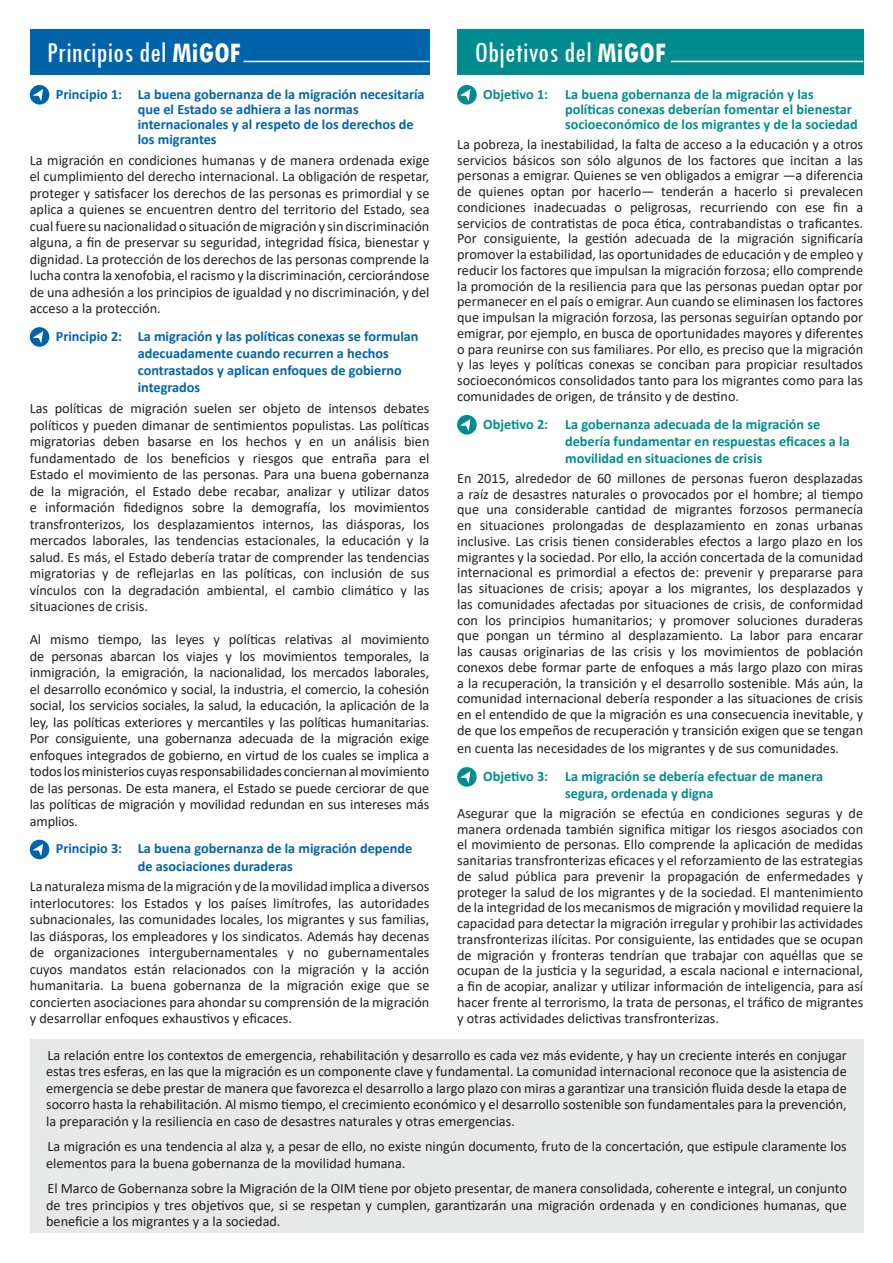
<style>
.page{position:relative;width:893px;height:1263px;background:#fff}
.page>*{position:absolute;margin:0;border:0;box-sizing:border-box;transform-origin:0 0}
.t1{font:condensed 30px "Tw Cen";color:#fff}
.t2{font:14.25px/16.5px "Calibri";color:#231f20;text-align:justify}
.t3{font:700 14.25px/17.1px "Calibri";color:#0064aa}
.t4{font:700 14.25px/17.1px "Calibri";color:#008c8e}
.s1{font-weight:700}
</style>
<div class="page">
<div style="left:457px;top:30px;width:406px;height:45px;background:#008c8e"></div>
<div style="left:30px;top:1040px;width:833px;height:193px;background:#e7e8e8"></div>
<div style="left:30px;top:30px;width:399px;height:45px;background:#0064aa"></div>
<div style="left:30px;top:85px;width:19px;height:20px;background:#0064aa;border-radius:50%"></div>
<svg style="left:33px;top:89px;width:10px;height:12px"></svg>
<div style="left:30px;top:327px;width:19px;height:20px;background:#0064aa;border-radius:50%"></div>
<svg style="left:33px;top:331px;width:10px;height:13px"></svg>
<div style="left:30px;top:840px;width:19px;height:19px;background:#0064aa;border-radius:50%"></div>
<svg style="left:33px;top:844px;width:10px;height:12px"></svg>
<svg style="left:457px;top:85px;width:20px;height:20px"></svg>
<svg style="left:460px;top:89px;width:10px;height:12px"></svg>
<div style="left:457px;top:415px;width:20px;height:19px;background:#008c8e;border-radius:50%"></div>
<svg style="left:460px;top:419px;width:10px;height:12px"></svg>
<svg style="left:457px;top:767px;width:20px;height:20px"></svg>
<svg style="left:460px;top:771px;width:10px;height:12px"></svg>
<hr style="left:244px;top:61px;width:185px;height:1px;background:#fff">
<hr style="left:671px;top:61px;width:192px;height:1px;background:#fff">
<h1 class="t1" style="left:47px;top:35px;width:195px">Principios del <span class="s1">MiGOF</span></h1>
<h1 class="t1" style="left:474px;top:35px;width:193px">Objetivos del <span class="s1">MiGOF</span></h1>
<p class="t3" style="left:138px;top:86px;width:288px;line-height:15px;text-indent:-82px">Principio 1: La buena gobernanza de la migración necesitaría que el Estado se adhiera a las normas internacionales y al respeto de los derechos de los migrantes</p>
<p class="t2" style="left:30px;top:151px;width:401px">La migración en condiciones humanas y de manera ordenada exige el cumplimiento del derecho internacional. La obligación de respetar, proteger y satisfacer los derechos de las personas es primordial y se aplica a quienes se encuentren dentro del territorio del Estado, sea cual fuere su nacionalidad o situación de migración y sin discriminación alguna, a fin de preservar su seguridad, integridad física, bienestar y dignidad. La protección de los derechos de las personas comprende la lucha contra la xenofobia, el racismo y la discriminación, cerciorándose de una adhesión a los principios de igualdad y no discriminación, y del acceso a la protección.</p>
<p class="t3" style="left:138px;top:327px;width:282px;text-indent:-82px">Principio 2: La migración y las políticas conexas se formulan adecuadamente cuando recurren a hechos contrastados y aplican enfoques de gobierno integrados</p>
<p class="t2" style="left:30px;top:400px;width:401px">Las políticas de migración suelen ser objeto de intensos debates políticos y pueden dimanar de sentimientos populistas. Las políticas migratorias deben basarse en los hechos y en un análisis bien fundamentado de los beneficios y riesgos que entraña para el Estado el movimiento de las personas. Para una buena gobernanza de la migración, el Estado debe recabar, analizar y utilizar datos e información fidedignos sobre la demografía, los movimientos transfronterizos, los desplazamientos internos, las diásporas, los mercados laborales, las tendencias estacionales, la educación y la salud. Es más, el Estado debería tratar de comprender las tendencias migratorias y de reflejarlas en las políticas, con inclusión de sus vínculos con la degradación ambiental, el cambio climático y las situaciones de crisis.</p>
<p class="t2" style="left:30px;top:631px;width:401px">Al mismo tiempo, las leyes y políticas relativas al movimiento de personas abarcan los viajes y los movimientos temporales, la inmigración, la emigración, la nacionalidad, los mercados laborales, el desarrollo económico y social, la industria, el comercio, la cohesión social, los servicios sociales, la salud, la educación, la aplicación de la ley, las políticas exteriores y mercantiles y las políticas humanitarias.<br>Por consiguiente, una gobernanza adecuada de la migración exige enfoques integrados de gobierno, en virtud de los cuales se implica a todos los ministerios cuyas responsabilidades conciernan al movimiento de las personas. De esta manera, el Estado se puede cerciorar de que las políticas de migración y movilidad redundan en sus intereses más amplios.</p>
<p class="t3" style="left:138px;top:840px;width:276px;text-indent:-82px">Principio 3: La buena gobernanza de la migración depende de asociaciones duraderas</p>
<p class="t2" style="left:30px;top:878px;width:401px">La naturaleza misma de la migración y de la movilidad implica a diversos interlocutores: los Estados y los países limítrofes, las autoridades subnacionales, las comunidades locales, los migrantes y sus familias, las diásporas, los empleadores y los sindicatos. Además hay decenas de organizaciones intergubernamentales y no gubernamentales cuyos mandatos están relacionados con la migración y la acción humanitaria. La buena gobernanza de la migración exige que se concierten asociaciones para ahondar su comprensión de la migración y desarrollar enfoques exhaustivos y eficaces.</p>
<p class="t4" style="left:565px;top:86px;width:294px;line-height:15px;text-indent:-82px">Objetivo 1: La buena gobernanza de la migración y las políticas conexas deberían fomentar el bienestar socioeconómico de los migrantes y de la sociedad</p>
<p class="t2" style="left:457px;top:136px;width:408px;line-height:15.8px">La pobreza, la inestabilidad, la falta de acceso a la educación y a otros servicios básicos son sólo algunos de los factores que incitan a las personas a emigrar. Quienes se ven obligados a emigrar —a diferencia de quienes optan por hacerlo— tenderán a hacerlo si prevalecen condiciones inadecuadas o peligrosas, recurriendo con ese fin a servicios de contratistas de poca ética, contrabandistas o traficantes.<br>Por consiguiente, la gestión adecuada de la migración significaría promover la estabilidad, las oportunidades de educación y de empleo y reducir los factores que impulsan la migración forzosa; ello comprende la promoción de la resiliencia para que las personas puedan optar por permanecer en el país o emigrar. Aun cuando se eliminasen los factores que impulsan la migración forzosa, las personas seguirían optando por emigrar, por ejemplo, en busca de oportunidades mayores y diferentes o para reunirse con sus familiares. Por ello, es preciso que la migración y las leyes y políticas conexas se conciban para propiciar resultados socioeconómicos consolidados tanto para los migrantes como para las comunidades de origen, de tránsito y de destino.</p>
<p class="t4" style="left:565px;top:415px;width:286px;text-indent:-82px">Objetivo 2: La gobernanza adecuada de la migración se debería fundamentar en respuestas eficaces a la movilidad en situaciones de crisis</p>
<p class="t2" style="left:457px;top:470px;width:408px;line-height:15.8px">En 2015, alrededor de 60 millones de personas fueron desplazadas a raíz de desastres naturales o provocados por el hombre; al tiempo que una considerable cantidad de migrantes forzosos permanecía en situaciones prolongadas de desplazamiento en zonas urbanas inclusive. Las crisis tienen considerables efectos a largo plazo en los migrantes y la sociedad. Por ello, la acción concertada de la comunidad internacional es primordial a efectos de: prevenir y prepararse para las situaciones de crisis; apoyar a los migrantes, los desplazados y las comunidades afectadas por situaciones de crisis, de conformidad con los principios humanitarios; y promover soluciones duraderas que pongan un término al desplazamiento. La labor para encarar las causas originarias de las crisis y los movimientos de población conexos debe formar parte de enfoques a más largo plazo con miras a la recuperación, la transición y el desarrollo sostenible. Más aún, la comunidad internacional debería responder a las situaciones de crisis en el entendido de que la migración es una consecuencia inevitable, y de que los empeños de recuperación y transición exigen que se tengan</p>
<p class="t2" style="left:457px;top:739px;width:384px">en cuenta las necesidades de los migrantes y de sus comunidades.</p>
<p class="t4" style="left:565px;top:767px;width:260px;text-indent:-82px">Objetivo 3: La migración se debería efectuar de manera segura, ordenada y digna</p>
<p class="t2" style="left:457px;top:805px;width:408px;line-height:15.8px">Asegurar que la migración se efectúa en condiciones seguras y de manera ordenada también significa mitigar los riesgos asociados con el movimiento de personas. Ello comprende la aplicación de medidas sanitarias transfronterizas eficaces y el reforzamiento de las estrategias de salud pública para prevenir la propagación de enfermedades y proteger la salud de los migrantes y de la sociedad. El mantenimiento de la integridad de los mecanismos de migración y movilidad requiere la capacidad para detectar la migración irregular y prohibir las actividades transfronterizas ilícitas. Por consiguiente, las entidades que se ocupan de migración y fronteras tendrían que trabajar con aquéllas que se ocupan de la justicia y la seguridad, a escala nacional e internacional, a fin de acopiar, analizar y utilizar información de inteligencia, para así hacer frente al terrorismo, la trata de personas, el tráfico de migrantes y otras actividades delictivas transfronterizas.</p>
<p class="t2" style="left:46px;top:1046px;width:802px">La relación entre los contextos de emergencia, rehabilitación y desarrollo es cada vez más evidente, y hay un creciente interés en conjugar estas tres esferas, en las que la migración es un componente clave y fundamental. La comunidad internacional reconoce que la asistencia de emergencia se debe prestar de manera que favorezca el desarrollo a largo plazo con miras a garantizar una transición fluida desde la etapa de socorro hasta la rehabilitación. Al mismo tiempo, el crecimiento económico y el desarrollo sostenible son fundamentales para la prevención, la preparación y la resiliencia en caso de desastres naturales y otras emergencias.</p>
<p class="t2" style="left:46px;top:1138px;width:802px">La migración es una tendencia al alza y, a pesar de ello, no existe ningún documento, fruto de la concertación, que estipule claramente los elementos para la buena gobernanza de la movilidad humana.</p>
<p class="t2" style="left:46px;top:1180px;width:802px">El Marco de Gobernanza sobre la Migración de la OIM tiene por objeto presentar, de manera consolidada, coherente e integral, un conjunto de tres principios y tres objetivos que, si se respetan y cumplen, garantizarán una migración ordenada y en condiciones humanas, que beneficie a los migrantes y a la sociedad.</p>
</div>
